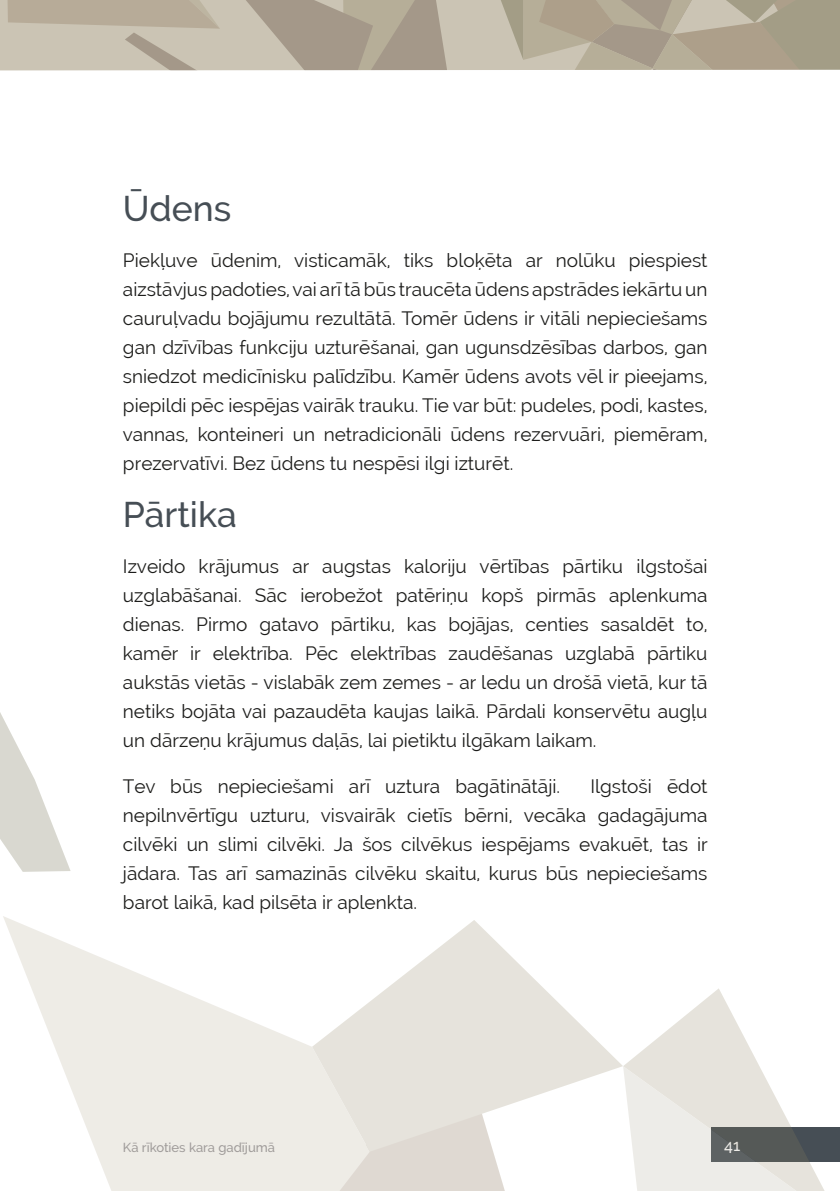
<style>
.page{position:relative;width:840px;height:1191px;background:#fff}
.page>*{position:absolute;margin:0;border:0;box-sizing:border-box;transform-origin:0 0}
.t1{font:500 35.4px "Raleway";color:#464e55}
.t2{font:19px/29px "Raleway";color:#1d1d1b;text-align:justify}
.t3{font:500 16px "Raleway";color:#fff}
.t4{font:500 13px "Raleway";color:#9b999d}
</style>
<div class="page">
<svg style="left:244px;top:0;width:595px;height:71px;background:#b3aa97"></svg>
<svg style="left:622px;top:988px;width:217px;height:203px"></svg>
<div style="left:369px;top:1151px;width:136px;height:40px;background:#dfd9d2"></div>
<svg style="left:3px;top:916px;width:366px;height:275px;fill:#eeece6"></svg>
<svg style="left:312px;top:920px;width:310px;height:231px;fill:#e6e3dc"></svg>
<svg style="left:0;top:0;width:233px;height:71px;background:#c3baaa"></svg>
<svg style="left:0;top:712px;width:71px;height:160px"></svg>
<h1 class="t1" style="left:123px;top:188px;width:110px">Ūdens</h1>
<p class="t2" style="left:123px;top:245px;width:585px">Piekļuve ūdenim, visticamāk, tiks bloķēta ar nolūku piespiest aizstāvjus padoties, vai arī tā būs traucēta ūdens apstrādes iekārtu un cauruļvadu bojājumu rezultātā. Tomēr ūdens ir vitāli nepieciešams gan dzīvības funkciju uzturēšanai, gan ugunsdzēsības darbos, gan sniedzot medicīnisku palīdzību. Kamēr ūdens avots vēl ir pieejams, piepildi pēc iespējas vairāk trauku. Tie var būt: pudeles, podi, kastes, vannas, konteineri un netradicionāli ūdens rezervuāri, piemēram, prezervatīvi. Bez ūdens tu nespēsi ilgi izturēt.</p>
<h1 class="t1" style="left:123px;top:494px;width:115px">Pārtika</h1>
<p class="t2" style="left:123px;top:551px;width:585px">Izveido krājumus ar augstas kaloriju vērtības pārtiku ilgstošai uzglabāšanai. Sāc ierobežot patēriņu kopš pirmās aplenkuma dienas. Pirmo gatavo pārtiku, kas bojājas, centies sasaldēt to, kamēr ir elektrība. Pēc elektrības zaudēšanas uzglabā pārtiku aukstās vietās - vislabāk zem zemes - ar ledu un drošā vietā, kur tā netiks bojāta vai pazaudēta kaujas laikā. Pārdali konservētu augļu un dārzeņu krājumus daļās, lai pietiktu ilgākam laikam.</p>
<p class="t2" style="left:123px;top:771px;width:438px">Tev būs nepieciešami arī uztura bagātinātāji.</p>
<p class="t2" style="left:123px;top:771px;width:586px;text-indent:467px">Ilgstoši ēdot nepilnvērtīgu uzturu, visvairāk cietīs bērni, vecāka gadagājuma cilvēki un slimi cilvēki. Ja šos cilvēkus iespējams evakuēt, tas ir jādara. Tas arī samazinās cilvēku skaitu, kurus būs nepieciešams barot laikā, kad pilsēta ir aplenkta.</p>
<p class="t4" style="left:123px;top:1140px;width:153px">Kā rīkoties kara gadījumā</p>
<p class="t3" style="left:723px;top:1135px;width:18px">41</p>
</div>
